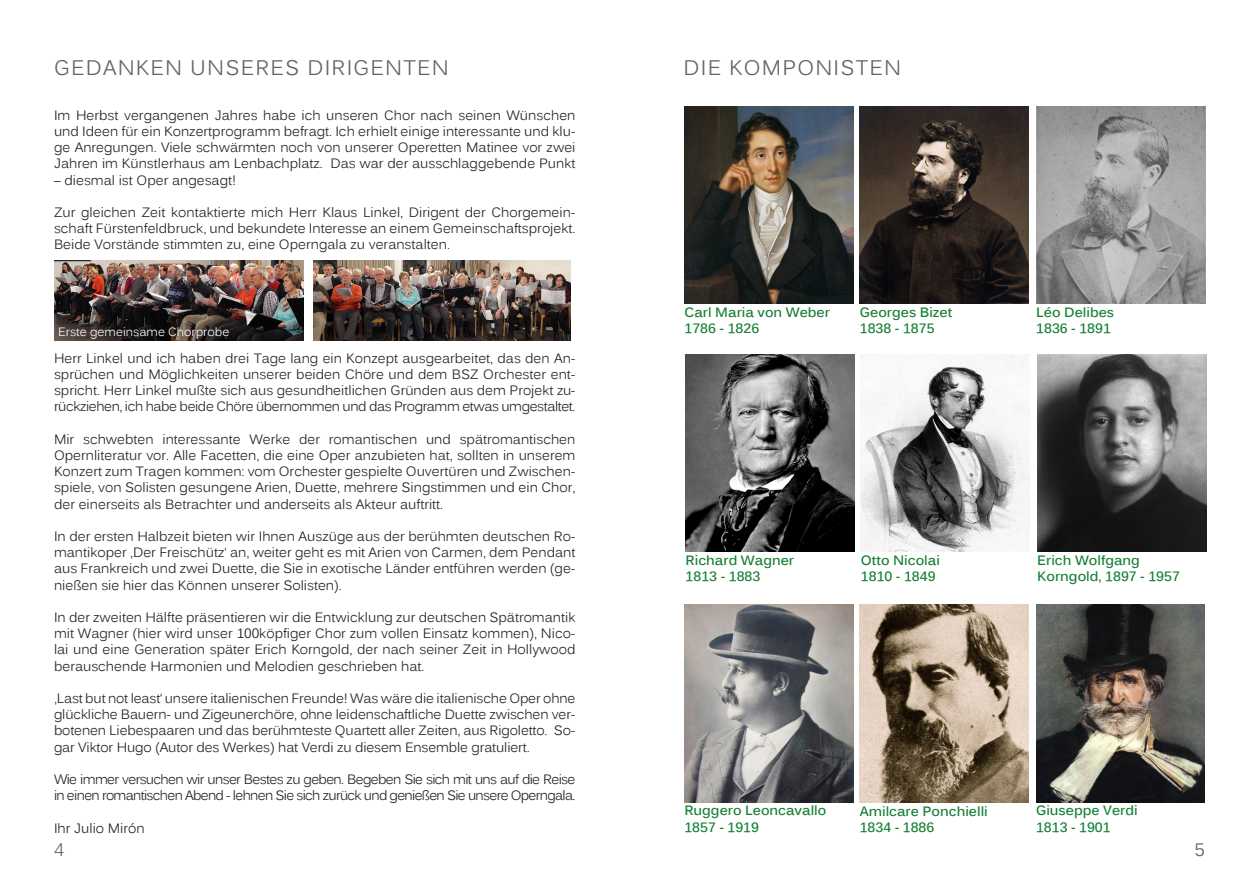
<style>
.page{position:relative;width:1259px;height:893px;background:#fff}
.page>*{position:absolute;margin:0;border:0;box-sizing:border-box;transform-origin:0 0}
.t1{font:21px "Kalinga";letter-spacing:.06em;color:#636366}
.t2{font:18px "Kalinga";color:#636366}
.t3{font:13.5px/16.2px "Kalinga";color:#231f20;text-align:justify}
.t4{font:700 13.5px/16.2px "Kalinga";color:#178036}
.t5{font:13.5px/16.2px "Kalinga";letter-spacing:-.05em;color:#231f20}
.t6{font:12px "Kalinga";color:#fff}
</style>
<div class="page">
<img style="left:860px;top:106px;width:168px;height:197px">
<img style="left:684px;top:106px;width:169px;height:197px">
<img style="left:1036px;top:106px;width:169px;height:197px">
<img style="left:861px;top:354px;width:169px;height:197px">
<img style="left:685px;top:354px;width:169px;height:197px">
<img style="left:1037px;top:354px;width:169px;height:197px">
<img style="left:859px;top:605px;width:169px;height:197px">
<img style="left:684px;top:605px;width:169px;height:197px">
<img style="left:1036px;top:605px;width:168px;height:197px">
<img style="left:55px;top:261px;width:248px;height:79px">
<img style="left:314px;top:261px;width:256px;height:79px">
<h1 class="t1" style="left:54px;top:54px;width:396px">GEDANKEN UNSERES DIRIGENTEN</h1>
<p class="t3" style="left:54px;top:108px;width:523px">Im Herbst vergangenen Jahres habe ich unseren Chor nach seinen Wünschen und Ideen für ein Konzertprogramm befragt. Ich erhielt einige interessante und klu&shy;ge Anregungen. Viele schwärmten noch von unserer Operetten Matinee vor zwei Jahren im Künstlerhaus am Lenbachplatz. Das war der ausschlaggebende Punkt</p>
<p class="t3" style="left:54px;top:173px;width:184px">– diesmal ist Oper angesagt!</p>
<p class="t3" style="left:54px;top:205px;width:523px">Zur gleichen Zeit kontaktierte mich Herr Klaus Linkel, Dirigent der Chorgemein&shy;schaft Fürstenfeldbruck, und bekundete Interesse an einem Gemeinschaftsprojekt.<br>Beide Vorstände stimmten zu, eine Operngala zu veranstalten.</p>
<p class="t6" style="left:58px;top:324px;width:173px">Erste gemeinsame Chorprobe</p>
<p class="t3" style="left:54px;top:351px;width:523px">Herr Linkel und ich haben drei Tage lang ein Konzept ausgearbeitet, das den An&shy;sprüchen und Möglichkeiten unserer beiden Chöre und dem BSZ Orchester ent&shy;spricht. Herr Linkel mußte sich aus gesundheitlichen Gründen aus dem Projekt zu&shy;rückziehen, ich habe beide Chöre übernommen und das Programm etwas umgestaltet.</p>
<p class="t3" style="left:54px;top:432px;width:523px">Mir schwebten interessante Werke der romantischen und spätromantischen Opernliteratur vor. Alle Facetten, die eine Oper anzubieten hat, sollten in unserem Konzert zum Tragen kommen: vom Orchester gespielte Ouvertüren und Zwischen&shy;spiele, von Solisten gesungene Arien, Duette, mehrere Singstimmen und ein Chor, der einerseits als Betrachter und anderseits als Akteur auftritt.</p>
<p class="t3" style="left:54px;top:529px;width:523px">In der ersten Halbzeit bieten wir Ihnen Auszüge aus der berühmten deutschen Ro&shy;mantikoper ‚Der Freischütz‘ an, weiter geht es mit Arien von Carmen, dem Pendant aus Frankreich und zwei Duette, die Sie in exotische Länder entführen werden (ge&shy;nießen sie hier das Können unserer Solisten).</p>
<p class="t3" style="left:54px;top:610px;width:523px">In der zweiten Hälfte präsentieren wir die Entwicklung zur deutschen Spätromantik mit Wagner (hier wird unser 100köpfiger Chor zum vollen Einsatz kommen), Nico&shy;lai und eine Generation später Erich Korngold, der nach seiner Zeit in Hollywood berauschende Harmonien und Melodien geschrieben hat.</p>
<p class="t3" style="left:54px;top:691px;width:523px">‚Last but not least‘ unsere italienischen Freunde! Was wäre die italienische Oper ohne glückliche Bauern- und Zigeunerchöre, ohne leidenschaftliche Duette zwischen ver&shy;botenen Liebespaaren und das berühmteste Quartett aller Zeiten, aus Rigoletto. So&shy;gar Viktor Hugo (Autor des Werkes) hat Verdi zu diesem Ensemble gratuliert.</p>
<p class="t5" style="left:54px;top:772px;width:523px">Wie immer versuchen wir unser Bestes zu geben. Begeben Sie sich mit uns auf die Reise in einen romantischen Abend - lehnen Sie sich zurück und genießen Sie unsere Operngala.</p>
<p class="t3" style="left:54px;top:821px;width:92px">Ihr Julio Mirón</p>
<h1 class="t1" style="left:683px;top:54px;width:219px">DIE KOMPONISTEN</h1>
<p class="t4" style="left:684px;top:305px;width:147px">Carl Maria von Weber<br>1786 - 1826</p>
<p class="t4" style="left:1036px;top:305px;width:79px">Léo Delibes<br>1836 - 1891</p>
<p class="t4" style="left:860px;top:305px;width:94px">Georges Bizet<br>1838 - 1875</p>
<p class="t4" style="left:685px;top:553px;width:110px">Richard Wagner<br>1813 - 1883</p>
<p class="t4" style="left:1037px;top:553px;width:144px">Erich Wolfgang<br>Korngold, 1897 - 1957</p>
<p class="t4" style="left:861px;top:553px;width:80px">Otto Nicolai<br>1810 - 1849</p>
<p class="t4" style="left:684px;top:804px;width:143px">Ruggero Leoncavallo<br>1857 - 1919</p>
<p class="t4" style="left:1036px;top:804px;width:103px">Giuseppe Verdi<br>1813 - 1901</p>
<p class="t4" style="left:859px;top:804px;width:130px">Amilcare Ponchielli<br>1834 - 1886</p>
<h2 class="t2" style="left:54px;top:838px;width:12px">4</h2>
<h2 class="t2" style="left:1195px;top:838px;width:12px">5</h2>
</div>
